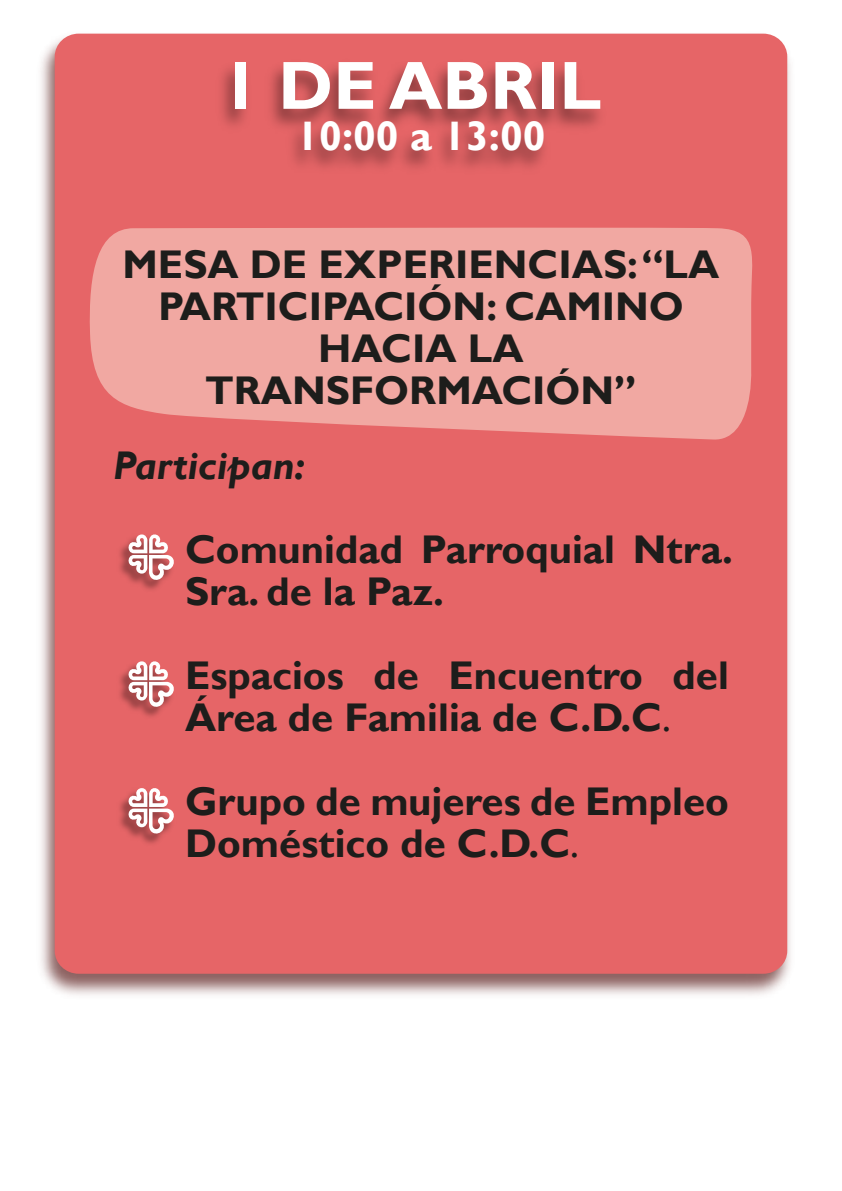
<style>
.page{position:relative;width:842px;height:1191px;background:#fff}
.page>*{position:absolute;margin:0;border:0;box-sizing:border-box;transform-origin:0 0}
.t1{font:700 68.4px "Gill Sans";color:#fff}
.t2{font:700 41.2px "Gill Sans";color:#fff}
.t3{font:700 40px/42px "Gill Sans";color:#1d1d1b}
.t4{font:italic 700 40px "Gill Sans";color:#1d1d1b}
.s1{font-weight:400}
</style>
<div class="page">
<img style="left:40px;top:33px;width:751px;height:962px">
<div style="left:55px;top:34px;width:732px;height:939px;background:#e66567;border-radius:23px"></div>
<svg style="left:89px;top:227px;width:664px;height:213px;background:#f0a29d"></svg>
<img style="left:120px;top:545px;width:40px;height:45px">
<svg style="left:126px;top:534px;width:48px;height:51px"></svg>
<img style="left:120px;top:672px;width:40px;height:45px">
<svg style="left:126px;top:661px;width:48px;height:51px"></svg>
<img style="left:120px;top:799px;width:40px;height:45px">
<svg style="left:126px;top:788px;width:48px;height:51px"></svg>
<h1 class="t1" style="left:221px;top:45px;width:382px">1 DE ABRIL</h1>
<p class="t2" style="left:297px;top:111px;width:250px">10:00 a 13:00</p>
<p class="t3" style="left:123px;top:245px;width:598px;text-align:center">MESA DE EXPERIENCIAS: “LA<br>PARTICIPACIÓN: CAMINO<br>HACIA LA<br>TRANSFORMACIÓN”</p>
<p class="t4" style="left:113px;top:442px;width:194px">Participan:</p>
<p class="t3" style="left:185px;top:529px;width:549px">Comunidad Parroquial Ntra.<br>Sra. de la Paz.</p>
<p class="t3" style="left:185px;top:655px;width:545px">Espacios de Encuentro del<br>Área de Familia de C.D.C<span class="s1">.</span></p>
<p class="t3" style="left:185px;top:781px;width:545px">Grupo de mujeres de Empleo<br>Doméstico de C.D.C<span class="s1">.</span></p>
</div>
